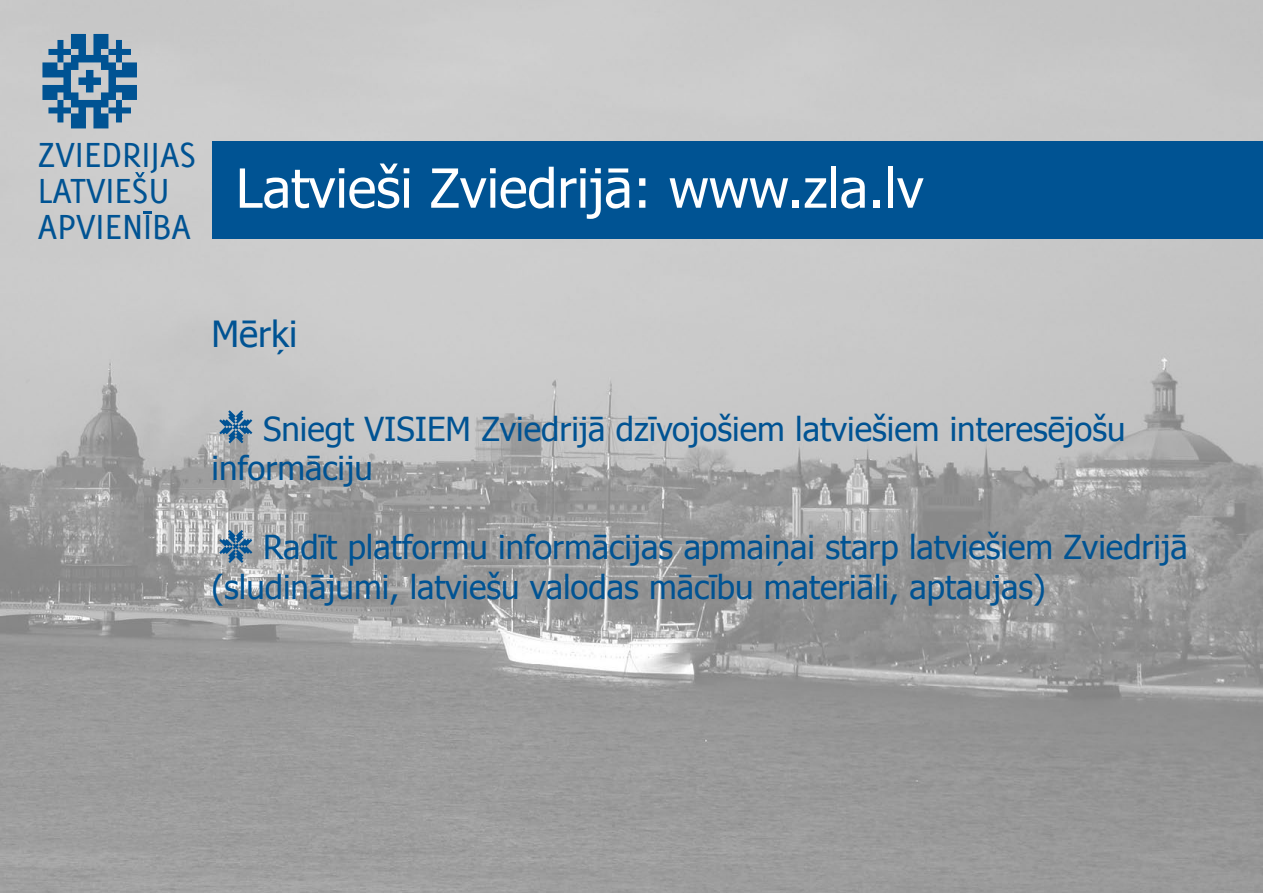
<style>
.page{position:relative;width:1263px;height:893px;background:#fff}
.page>*{position:absolute;margin:0;border:0;box-sizing:border-box;transform-origin:0 0}
.t1{font:54px "Tahoma";color:#fff}
.t2{font:38.25px/36px "Delicious Small Caps";color:#005393}
.t3{font:36px "Tahoma";color:#005393}
.t4{font:33px/39.6px "Tahoma";color:#005393}
</style>
<div class="page">
<img style="left:0;top:0;width:1263px;height:893px">
<svg style="left:135px;top:172px;width:10px;height:6px"></svg>
<svg style="left:143px;top:211px;width:9px;height:2px"></svg>
<svg style="left:42px;top:34px;width:95px;height:94px;background:#5f8bad"></svg>
<div style="left:212px;top:141px;width:1051px;height:98px;background:#005393"></div>
<svg style="left:219px;top:410px;width:33px;height:33px"></svg>
<svg style="left:219px;top:530px;width:33px;height:33px"></svg>
<p class="t2" style="left:38px;top:136px;width:160px">ZVIEDRIJAS<br>LATVIESU<br>APVIENIBA</p>
<h1 class="t1" style="left:236px;top:152px;width:689px">Latvieši Zviedrijā: www.zla.lv</h1>
<p class="t3" style="left:211px;top:310px;width:87px">Mērķi</p>
<p class="t4" style="left:211px;top:407px;width:916px;text-indent:52px">Sniegt VISIEM Zviedrijā dzīvojošiem latviešiem interesējošu informāciju</p>
<p class="t4" style="left:211px;top:526px;width:978px;text-indent:52px">Radīt platformu informācijas apmaiņai starp latviešiem Zviedrijā (sludinājumi, latviešu valodas mācību materiāli, aptaujas)</p>
</div>
